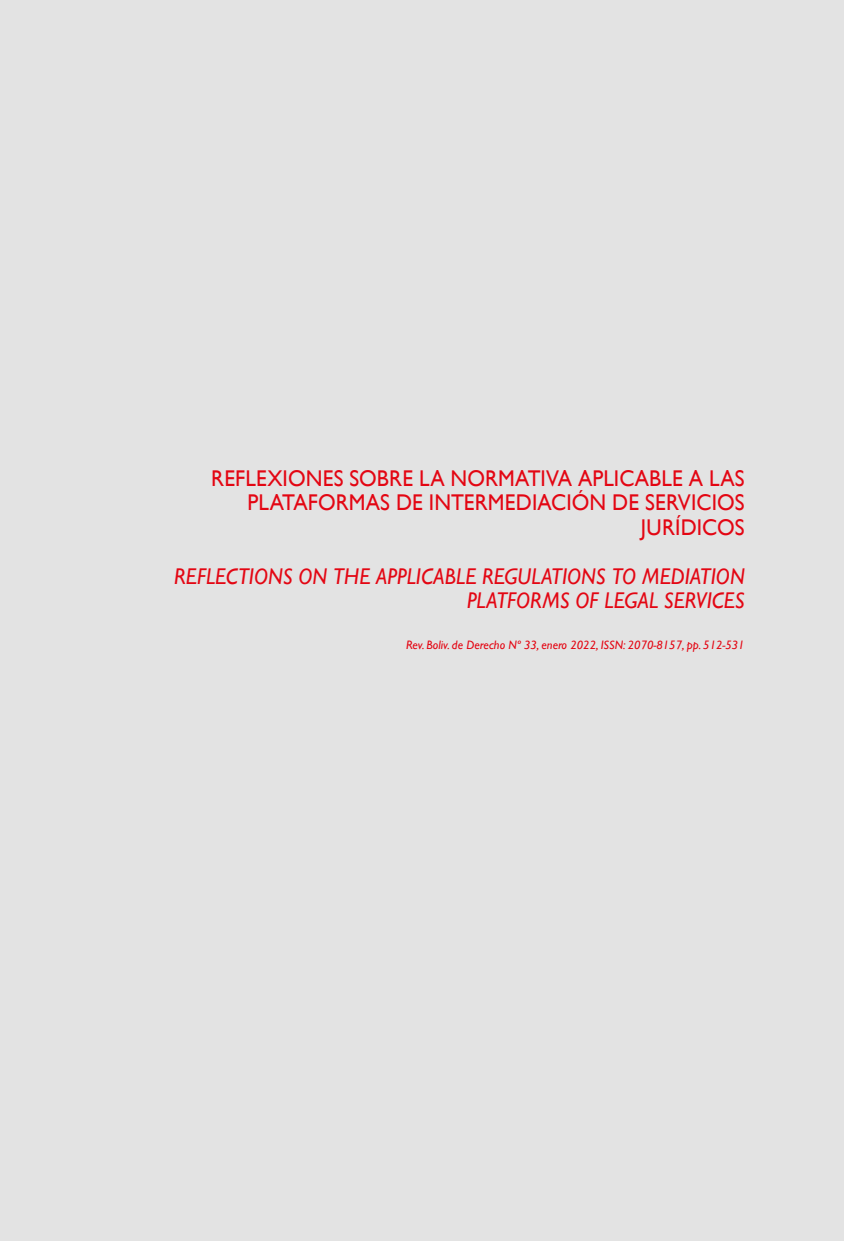
<style>
.page{position:relative;width:844px;height:1241px;background:#fff}
.page>*{position:absolute;margin:0;border:0;box-sizing:border-box;transform-origin:0 0}
.t1{font:22.75px/24.5px "Gill Sans";letter-spacing:.005em;color:#e30613;text-align:right;scale:.94 1}
.t2{font:italic 22.75px/24.5px "Gill Sans";color:#e30613;text-align:right;scale:.94 1}
.t3{font:italic 12.25px "Gill Sans";color:#e30613}
</style>
<div class="page">
<div style="left:0;top:0;width:843px;height:1240px;background:#e3e3e3"></div>
<p class="t1" style="left:211px;top:465px;width:569px">REFLEXIONES SOBRE LA NORMATIVA APLICABLE A LAS<br>PLATAFORMAS DE INTERMEDIACIÓN DE SERVICIOS<br>JURÍDICOS</p>
<p class="t2" style="left:174px;top:563px;width:608px">REFLECTIONS ON THE APPLICABLE REGULATIONS TO MEDIATION<br>PLATFORMS OF LEGAL SERVICES</p>
<p class="t3" style="left:406px;top:638px;width:340px">Rev. Boliv. de Derecho Nº 33, enero 2022, ISSN: 2070-8157, pp. 512-531</p>
</div>
